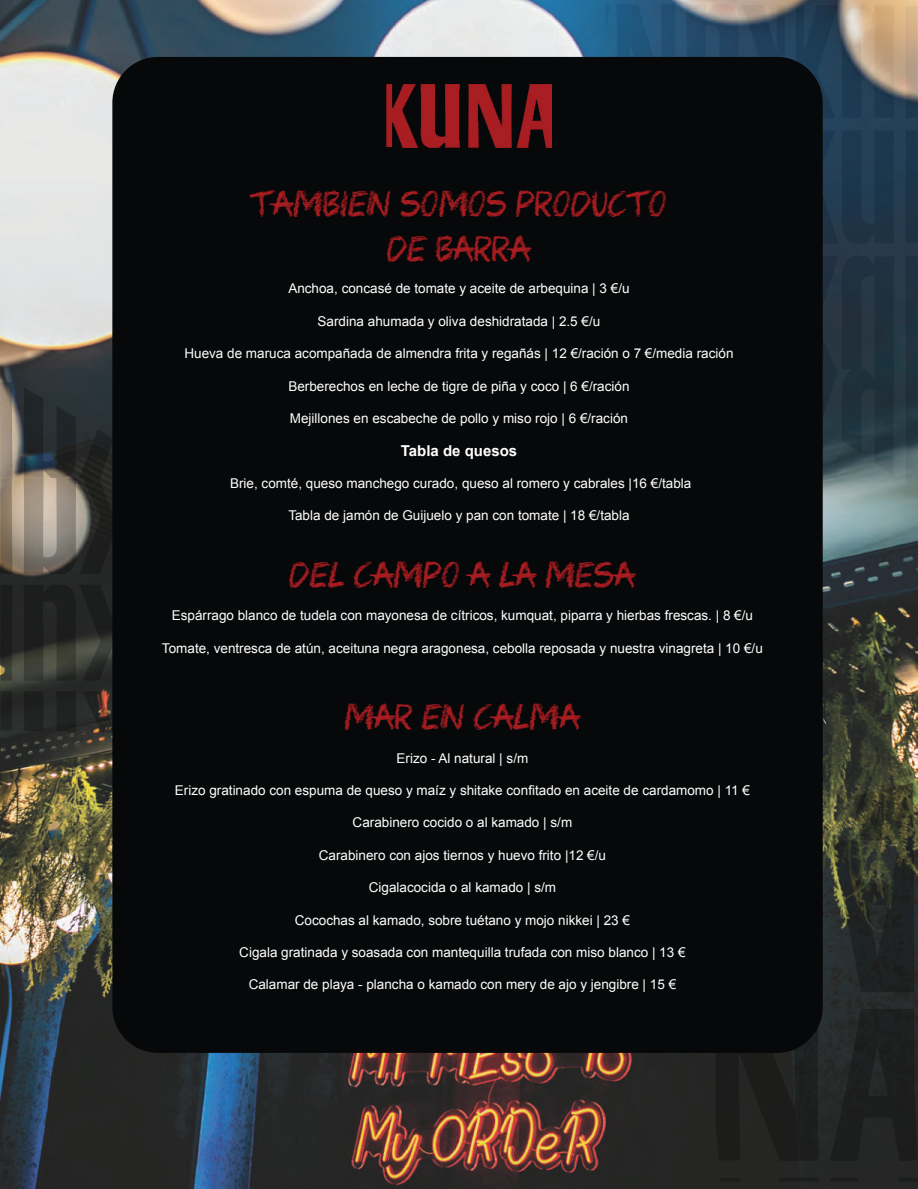
<style>
.page{position:relative;width:918px;height:1189px;background:#fff}
.page>*{position:absolute;margin:0;border:0;box-sizing:border-box;transform-origin:0 0}
.t1{font:37.5px/45px "Colored Crayons";color:#aa1d21;text-align:center}
.t2{font:700 15px "Arial";color:#fff}
.t3{font:13.5px "Arial";color:#fff}
</style>
<div class="page">
<img style="left:0;top:0;width:918px;height:1188px">
<svg style="left:689px;top:782px;width:229px;height:399px;background:#272925"></svg>
<svg style="left:0;top:374px;width:112px;height:362px;background:#44433e"></svg>
<div style="left:112px;top:57px;width:711px;height:995px;background:#060809;border-radius:46px"></div>
<img style="left:386px;top:84px;width:166px;height:63px">
<svg style="left:822px;top:375px;width:96px;height:2px"></svg>
<h1 class="t1" style="left:251px;top:181px;width:418px">TAMBIen SOMOS PRODUCTO<br>DE BARRA</h1>
<p class="t3" style="left:288px;top:283px;width:343px">Anchoa, concasé de tomate y aceite de arbequina | 3 €/u</p>
<p class="t3" style="left:318px;top:316px;width:284px">Sardina ahumada y oliva deshidratada | 2.5 €/u</p>
<p class="t3" style="left:184px;top:348px;width:551px">Hueva de maruca acompañada de almendra frita y regañás | 12 €/ración o 7 €/media ración</p>
<p class="t3" style="left:288px;top:381px;width:343px">Berberechos en leche de tigre de piña y coco | 6 €/ración</p>
<p class="t3" style="left:290px;top:413px;width:340px">Mejillones en escabeche de pollo y miso rojo | 6 €/ración</p>
<p class="t2" style="left:401px;top:445px;width:118px">Tabla de quesos</p>
<p class="t3" style="left:230px;top:478px;width:463px">Brie, comté, queso manchego curado, queso al romero y cabrales |16 €/tabla</p>
<p class="t3" style="left:288px;top:510px;width:343px">Tabla de jamón de Guijuelo y pan con tomate | 18 €/tabla</p>
<h1 class="t1" style="left:290px;top:552px;width:347px">DEL CAMPO A LA MESA</h1>
<p class="t3" style="left:172px;top:610px;width:583px">Espárrago blanco de tudela con mayonesa de cítricos, kumquat, piparra y hierbas frescas. | 8 €/u</p>
<p class="t3" style="left:162px;top:642px;width:602px">Tomate, ventresca de atún, aceituna negra aragonesa, cebolla reposada y nuestra vinagreta | 10 €/u</p>
<h1 class="t1" style="left:345px;top:694px;width:237px">MAR EN CALMA</h1>
<p class="t3" style="left:397px;top:752px;width:133px">Erizo - Al natural | s/m</p>
<p class="t3" style="left:175px;top:785px;width:577px">Erizo gratinado con espuma de queso y maíz y shitake confitado en aceite de cardamomo | 11 €</p>
<p class="t3" style="left:353px;top:817px;width:221px">Carabinero cocido o al kamado | s/m</p>
<p class="t3" style="left:319px;top:849px;width:289px">Carabinero con ajos tiernos y huevo frito |12 €/u</p>
<p class="t3" style="left:369px;top:882px;width:189px">Cigalacocida o al kamado | s/m</p>
<p class="t3" style="left:295px;top:914px;width:337px">Cocochas al kamado, sobre tuétano y mojo nikkei | 23 €</p>
<p class="t3" style="left:239px;top:947px;width:448px">Cigala gratinada y soasada con mantequilla trufada con miso blanco | 13 €</p>
<p class="t3" style="left:249px;top:979px;width:429px">Calamar de playa - plancha o kamado con mery de ajo y jengibre | 15 €</p>
</div>
